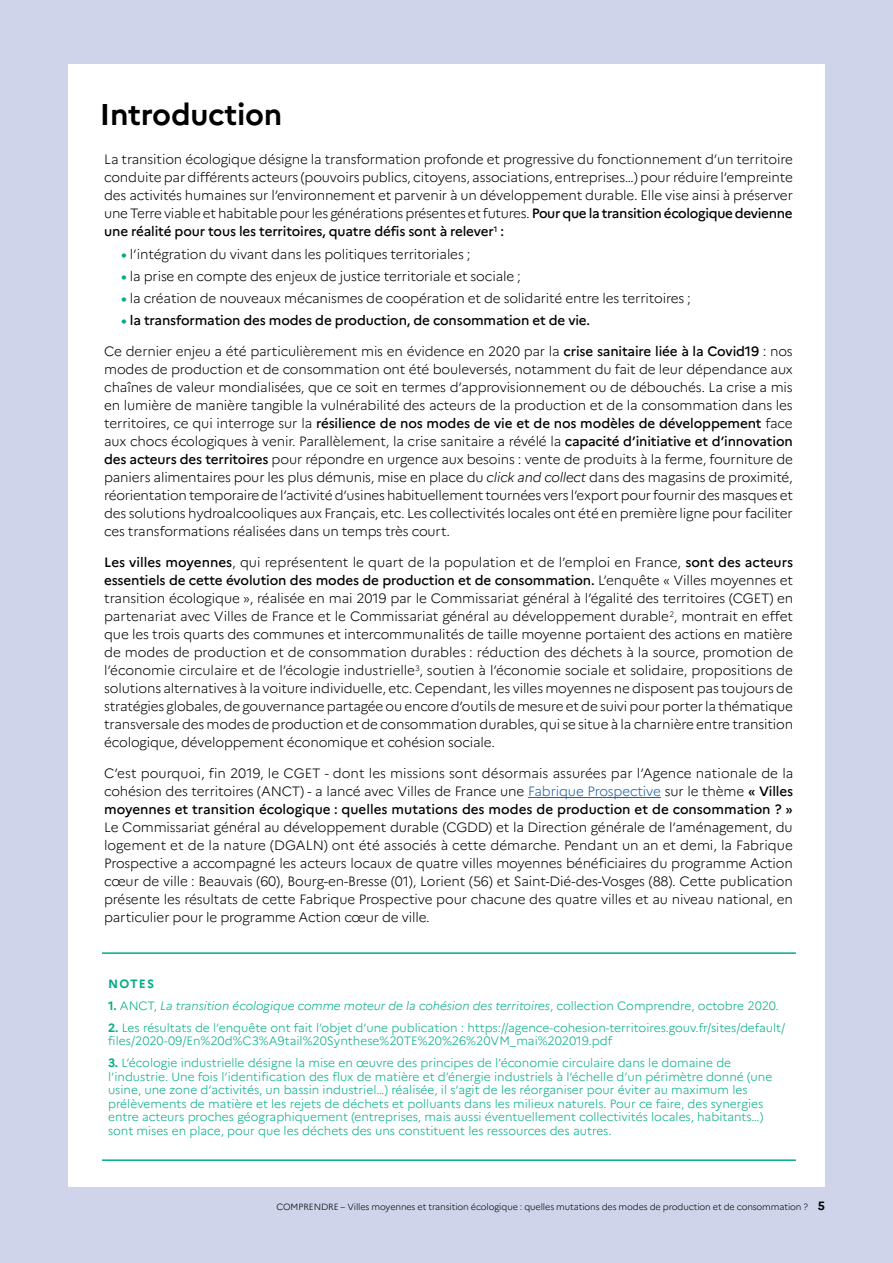
<style>
.page{position:relative;width:893px;height:1263px;background:#cfd4eb}
.page>*{position:absolute;margin:0;border:0;box-sizing:border-box;transform-origin:0 0}
.t1{font:700 30px "Marianne";letter-spacing:-.01em;color:#000}
.t2{font:300 13.5px/18px "Marianne";letter-spacing:-.01em;color:#000;text-align:justify}
.t3{font:500 13.5px "Marianne";letter-spacing:-.01em;color:#000}
.t4{font:300 12px/13.5px "Marianne";color:#00ac86}
.t5{font:italic 300 12px "Marianne";color:#00ac86}
.t6{font:700 12px "Marianne";letter-spacing:.1em;color:#00ac86}
.t7{font:300 9px "Marianne";letter-spacing:-.01em;color:#000}
.s1{font-weight:500}
.s2{font-weight:700;color:#00ac86}
.s3{font-style:italic}
.s4{color:#215e9e}
.s5{font-weight:700;font-style:normal}
.s6{font-style:normal}
.s7{font-weight:700}
.s8{font-weight:700;font-size:12px}
</style>
<div class="page">
<div style="left:68px;top:64px;width:757px;height:1122px;background:#fff"></div>
<hr style="left:102px;top:952px;width:694px;height:2px;background:#00ac86">
<hr style="left:102px;top:1159px;width:694px;height:2px;background:#00ac86">
<hr style="left:528px;top:797px;width:133px;height:1px;background:#215e9e">
<h1 class="t1" style="left:100px;top:96px;width:184px">Introduction</h1>
<p class="t2" style="left:104px;top:150px;width:690px">La transition écologique désigne la transformation profonde et progressive du fonctionnement d’un territoire conduite par différents acteurs (pouvoirs publics, citoyens, associations, entreprises…) pour réduire l’empreinte des activités humaines sur l’environnement et parvenir à un développement durable. Elle vise ainsi à préserver une Terre viable et habitable pour les générations présentes et futures. <span class="s1">Pour que la transition écologique devienne une réalité pour tous les territoires, quatre défis sont à relever</span><sup>1</sup> <span class="s1">:</span></p>
<p class="t2" style="left:121px;top:244px;width:351px"><span class="s2">•</span> l’intégration du vivant dans les politiques territoriales ;</p>
<p class="t2" style="left:121px;top:266px;width:401px"><span class="s2">•</span> la prise en compte des enjeux de justice territoriale et sociale ;</p>
<p class="t2" style="left:121px;top:288px;width:571px"><span class="s2">•</span> la création de nouveaux mécanismes de coopération et de solidarité entre les territoires ;</p>
<p class="t3" style="left:121px;top:312px;width:471px"><span class="s2">•</span> la transformation des modes de production, de consommation et de vie.</p>
<p class="t2" style="left:104px;top:341px;width:690px">Ce dernier enjeu a été particulièrement mis en évidence en 2020 par la <span class="s1">crise sanitaire liée à la Covid19</span> : nos modes de production et de consommation ont été bouleversés, notamment du fait de leur dépendance aux chaînes de valeur mondialisées, que ce soit en termes d’approvisionnement ou de débouchés. La crise a mis en lumière de manière tangible la vulnérabilité des acteurs de la production et de la consommation dans les territoires, ce qui interroge sur la <span class="s1">résilience de nos modes de vie et de nos modèles de développement</span> face aux chocs écologiques à venir. Parallèlement, la crise sanitaire a révélé la <span class="s1">capacité d’initiative et d’innovation des acteurs des territoires</span> pour répondre en urgence aux besoins : vente de produits à la ferme, fourniture de paniers alimentaires pour les plus démunis, mise en place du <span class="s3">click and collect</span> dans des magasins de proximité, réorientation temporaire de l’activité d’usines habituellement tournées vers l’export pour fournir des masques et des solutions hydroalcooliques aux Français, etc. Les collectivités locales ont été en première ligne pour faciliter ces transformations réalisées dans un temps très court.</p>
<p class="t2" style="left:104px;top:552px;width:691px"><span class="s1">Les villes moyennes</span>, qui représentent le quart de la population et de l’emploi en France, <span class="s1">sont des acteurs essentiels de cette évolution des modes de production et de consommation.</span> L’enquête « Villes moyennes et transition écologique », réalisée en mai 2019 par le Commissariat général à l’égalité des territoires (CGET) en partenariat avec Villes de France et le Commissariat général au développement durable<sup>2</sup>, montrait en effet que les trois quarts des communes et intercommunalités de taille moyenne portaient des actions en matière de modes de production et de consommation durables : réduction des déchets à la source, promotion de l’économie circulaire et de l’écologie industrielle<sup>3</sup>, soutien à l’économie sociale et solidaire, propositions de solutions alternatives à la voiture individuelle, etc. Cependant, les villes moyennes ne disposent pas toujours de stratégies globales, de gouvernance partagée ou encore d’outils de mesure et de suivi pour porter la thématique transversale des modes de production et de consommation durables, qui se situe à la charnière entre transition écologique, développement économique et cohésion sociale.</p>
<p class="t2" style="left:104px;top:763px;width:691px">C’est pourquoi, fin 2019, le CGET - dont les missions sont désormais assurées par l’Agence nationale de la cohésion des territoires (ANCT) - a lancé avec Villes de France une <span class="s4">Fabrique Prospective</span> sur le thème <span class="s1">« Villes moyennes et transition écologique : quelles mutations des modes de production et de consommation ? »</span></p>
<p class="t2" style="left:104px;top:817px;width:690px">Le Commissariat général au développement durable (CGDD) et la Direction générale de l’aménagement, du logement et de la nature (DGALN) ont été associés à cette démarche. Pendant un an et demi, la Fabrique Prospective a accompagné les acteurs locaux de quatre villes moyennes bénéficiaires du programme Action cœur de ville : Beauvais (60), Bourg-en-Bresse (01), Lorient (56) et Saint-Dié-des-Vosges (88). Cette publication présente les résultats de cette Fabrique Prospective pour chacune des quatre villes et au niveau national, en particulier pour le programme Action cœur de ville.</p>
<p class="t6" style="left:108px;top:976px;width:48px">NOTES</p>
<p class="t5" style="left:108px;top:996px;width:672px"><span class="s5">1.</span> <span class="s6">ANCT,</span> La transition écologique comme moteur de la cohésion des territoires<span class="s6">, collection Comprendre, octobre 2020.</span></p>
<p class="t4" style="left:108px;top:1020px;width:679px"><span class="s7">2.</span> Les résultats de l’enquête ont fait l’objet d’une publication : https://agence-cohesion-territoires.gouv.fr/sites/default/ files/2020-09/En%20d%C3%A9tail%20Synthese%20TE%20%26%20VM_mai%202019.pdf</p>
<p class="t4" style="left:108px;top:1055px;width:666px"><span class="s7">3.</span> L’écologie industrielle désigne la mise en œuvre des principes de l’économie circulaire dans le domaine de l’industrie. Une fois l’identification des flux de matière et d’énergie industriels à l’échelle d’un périmètre donné (une usine, une zone d’activités, un bassin industriel…) réalisée, il s’agit de les réorganiser pour éviter au maximum les prélèvements de matière et les rejets de déchets et polluants dans les milieux naturels. Pour ce faire, des synergies entre acteurs proches géographiquement (entreprises, mais aussi éventuellement collectivités locales, habitants…) sont mises en place, pour que les déchets des uns constituent les ressources des autres.</p>
<p class="t7" style="left:276px;top:1200px;width:550px">COMPRENDRE – Villes moyennes et transition écologique : quelles mutations des modes de production et de consommation ? <span class="s8">5</span></p>
</div>
